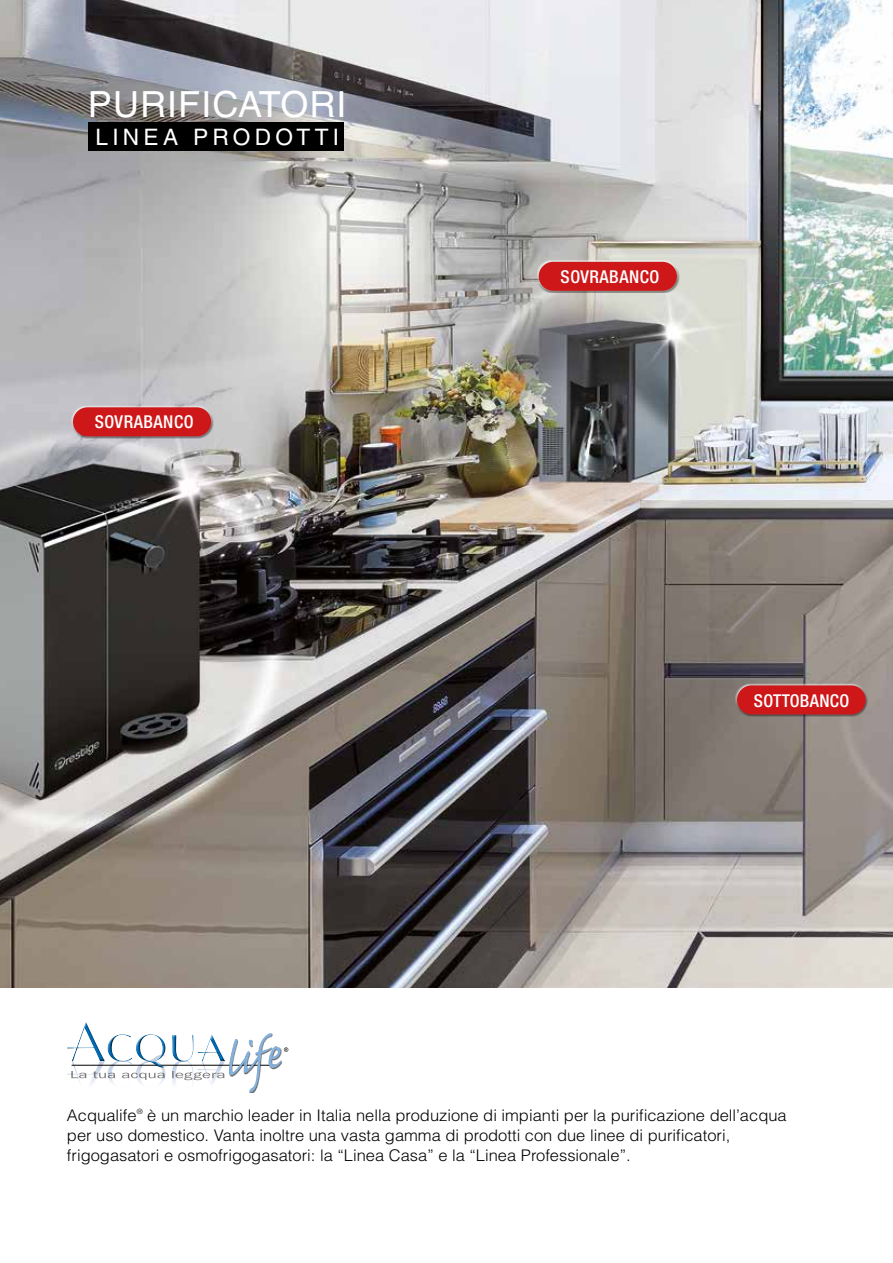
<style>
.page{position:relative;width:893px;height:1263px;background:#fff}
.page>*{position:absolute;margin:0;border:0;box-sizing:border-box;transform-origin:0 0}
.t1{font:36px "Helvetica LT Std";letter-spacing:.03em;color:#fff}
.t2{font:22.65px "Helvetica LT Std";letter-spacing:.19em;color:#fff}
.t3{font:500 condensed 17.7px "Helvetica Neue LT Std";letter-spacing:.03em;color:#fff}
.t4{font:300 16.05px/19.8px "Helvetica LT Std";color:#000}
.t5{font:300 7.2px "Helvetica LT Std";color:#000}
</style>
<div class="page">
<img style="left:0;top:0;width:893px;height:987px">
<div style="left:735px;top:684px;width:131px;height:23px;background:#fff;opacity:.75"></div>
<div style="left:736px;top:690px;width:132px;height:27px;background:#000;opacity:.39"></div>
<div style="left:737px;top:685px;width:129px;height:29px;background:#cd1719;border-radius:15px"></div>
<div style="left:537px;top:260px;width:141px;height:23px;background:#fff;opacity:.75"></div>
<div style="left:537px;top:267px;width:142px;height:26px;background:#000;opacity:.39"></div>
<div style="left:539px;top:262px;width:138px;height:29px;background:#cd1719;border-radius:15px"></div>
<div style="left:71px;top:406px;width:141px;height:23px;background:#fff;opacity:.75"></div>
<div style="left:72px;top:412px;width:142px;height:27px;background:#000;opacity:.39"></div>
<div style="left:73px;top:407px;width:138px;height:29px;background:#cd1719;border-radius:15px"></div>
<svg style="left:67px;top:1022px;width:221px;height:71px"></svg>
<div style="left:89px;top:123px;width:255px;height:28px;background:#000"></div>
<h1 class="t1" style="left:88px;top:84px;width:260px">PURIFICATORI</h1>
<h2 class="t2" style="left:95px;top:123px;width:245px">LINEA PRODOTTI</h2>
<p class="t3" style="left:95px;top:411px;width:100px">SOVRABANCO</p>
<p class="t3" style="left:561px;top:266px;width:100px">SOVRABANCO</p>
<p class="t3" style="left:754px;top:690px;width:97px">SOTTOBANCO</p>
<p class="t4" style="left:67px;top:1105px;width:71px">Acqualife</p>
<p class="t5" style="left:137px;top:1107px;width:7px">®</p>
<p class="t4" style="left:67px;top:1105px;width:721px;text-indent:80px">è un marchio leader in Italia nella produzione di impianti per la purificazione dell’acqua per uso domestico. Vanta inoltre una vasta gamma di prodotti con due linee di purificatori, frigogasatori e osmofrigogasatori: la “Linea Casa” e la “Linea Professionale”.</p>
</div>
